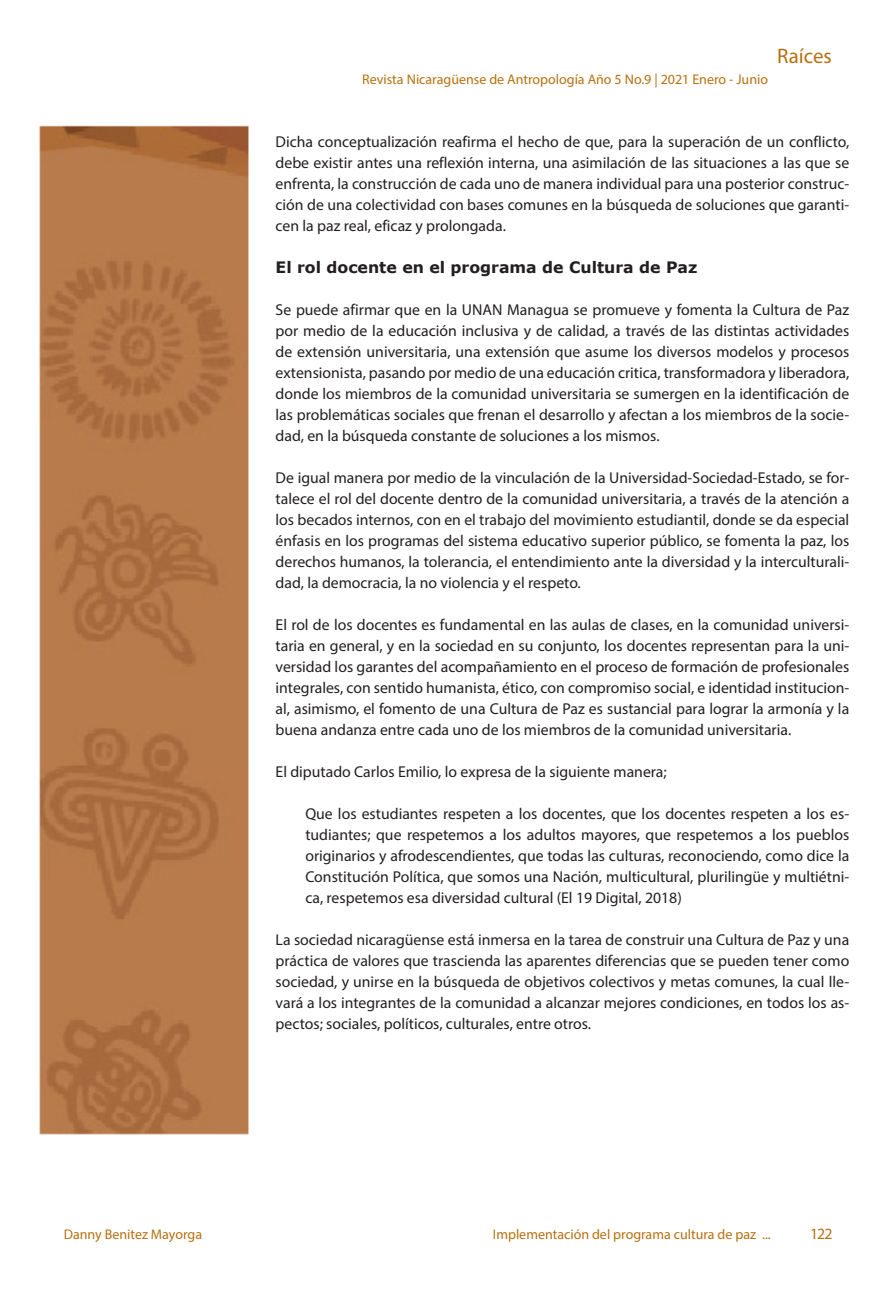
<style>
.page{position:relative;width:893px;height:1290px;background:#fff}
.page>*{position:absolute;margin:0;border:0;box-sizing:border-box;transform-origin:0 0}
.t1{font:21px "Myriad Pro";color:#b7700f}
.t2{font:15.75px/21px "Myriad Pro";color:#231f20;text-align:justify}
.t3{font:700 15.75px "Verdana";color:#231f20}
.t4{font:15.75px "Myriad Pro";color:#b7700f}
.t5{font:14px "Myriad Pro";color:#b7700f}
</style>
<div class="page">
<img style="left:39px;top:125px;width:210px;height:1010px">
<p class="t5" style="left:362px;top:71px;width:407px">Revista Nicaragüense de Antropología Año 5 No.9 | 2021 Enero - Junio</p>
<h1 class="t1" style="left:777px;top:43px;width:56px">Raíces</h1>
<p class="t2" style="left:276px;top:131px;width:575px">Dicha conceptualización reafirma el hecho de que, para la superación de un conflicto, debe existir antes una reflexión interna, una asimilación de las situaciones a las que se enfrenta, la construcción de cada uno de manera individual para una posterior construc&shy;ción de una colectividad con bases comunes en la búsqueda de soluciones que garanti&shy;cen la paz real, eficaz y prolongada.</p>
<p class="t3" style="left:276px;top:256px;width:423px">El rol docente en el programa de Cultura de Paz</p>
<p class="t2" style="left:276px;top:299px;width:575px">Se puede afirmar que en la UNAN Managua se promueve y fomenta la Cultura de Paz por medio de la educación inclusiva y de calidad, a través de las distintas actividades de extensión universitaria, una extensión que asume los diversos modelos y procesos extensionista, pasando por medio de una educación critica, transformadora y liberadora, donde los miembros de la comunidad universitaria se sumergen en la identificación de las problemáticas sociales que frenan el desarrollo y afectan a los miembros de la socie&shy;dad, en la búsqueda constante de soluciones a los mismos.</p>
<p class="t2" style="left:276px;top:467px;width:575px">De igual manera por medio de la vinculación de la Universidad-Sociedad-Estado, se for&shy;talece el rol del docente dentro de la comunidad universitaria, a través de la atención a los becados internos, con en el trabajo del movimiento estudiantil, donde se da especial énfasis en los programas del sistema educativo superior público, se fomenta la paz, los derechos humanos, la tolerancia, el entendimiento ante la diversidad y la interculturali&shy;dad, la democracia, la no violencia y el respeto.</p>
<p class="t2" style="left:276px;top:614px;width:575px">El rol de los docentes es fundamental en las aulas de clases, en la comunidad universi&shy;taria en general, y en la sociedad en su conjunto, los docentes representan para la uni&shy;versidad los garantes del acompañamiento en el proceso de formación de profesionales integrales, con sentido humanista, ético, con compromiso social, e identidad institucion&shy;al, asimismo, el fomento de una Cultura de Paz es sustancial para lograr la armonía y la buena andanza entre cada uno de los miembros de la comunidad universitaria.</p>
<p class="t2" style="left:276px;top:761px;width:393px">El diputado Carlos Emilio, lo expresa de la siguiente manera;</p>
<p class="t2" style="left:305px;top:803px;width:545px">Que los estudiantes respeten a los docentes, que los docentes respeten a los es&shy;tudiantes; que respetemos a los adultos mayores, que respetemos a los pueblos originarios y afrodescendientes, que todas las culturas, reconociendo, como dice la Constitución Política, que somos una Nación, multicultural, plurilingüe y multiétni&shy;ca, respetemos esa diversidad cultural (El 19 Digital, 2018)</p>
<p class="t2" style="left:276px;top:929px;width:575px">La sociedad nicaragüense está inmersa en la tarea de construir una Cultura de Paz y una práctica de valores que trascienda las aparentes diferencias que se pueden tener como sociedad, y unirse en la búsqueda de objetivos colectivos y metas comunes, la cual lle&shy;vará a los integrantes de la comunidad a alcanzar mejores condiciones, en todos los as&shy;pectos; sociales, políticos, culturales, entre otros.</p>
<p class="t5" style="left:64px;top:1226px;width:140px">Danny Benitez Mayorga</p>
<p class="t5" style="left:493px;top:1226px;width:279px">Implementación del programa cultura de paz ...</p>
<p class="t4" style="left:810px;top:1224px;width:24px">122</p>
</div>
